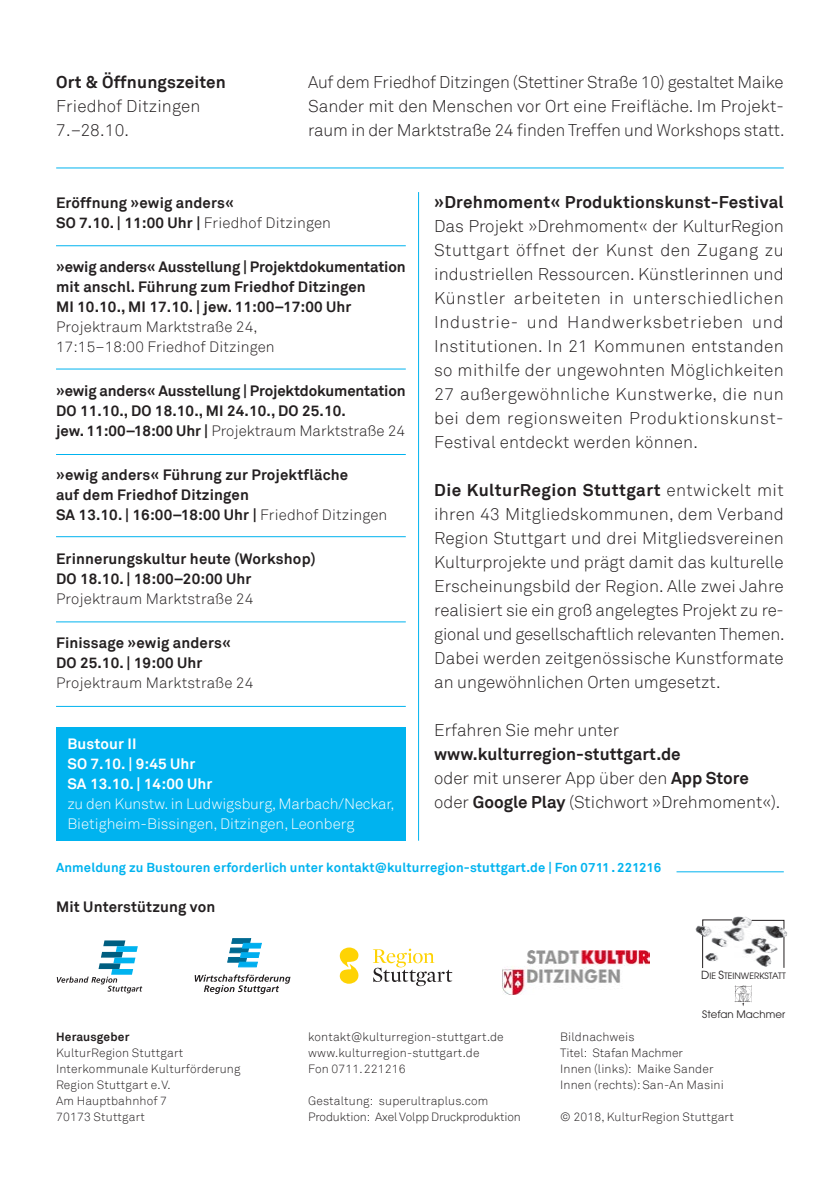
<style>
.page{position:relative;width:840px;height:1191px;background:#fff}
.page>*{position:absolute;margin:0;border:0;box-sizing:border-box;transform-origin:0 0}
.t1{font:17px/24px "Akkurat Std KRS";color:#231f20;text-align:justify}
.t2{font:700 17px "Akkurat Std KRS";letter-spacing:.01em;color:#231f20}
.t3{font:700 15px/20px "Akkurat Std KRS";letter-spacing:.01em;color:#231f20}
.t4{font:700 15px/20px "Akkurat Std KRS";letter-spacing:-.01em;color:#231f20}
.t5{font:15px/20px "Akkurat Std KRS";letter-spacing:.01em;color:#231f20}
.t6{font:15px/20px "Akkurat Std KRS";letter-spacing:-.01em;color:#fff}
.t7{font:700 15px/20px "Akkurat Std KRS";letter-spacing:.01em;color:#fff}
.t8{font:700 13px "Akkurat Std KRS";letter-spacing:.01em;color:#00b3ef}
.t9{font:12px/16px "Akkurat Std KRS";letter-spacing:.015em;color:#231f20}
.t10{font:12px/16px "Akkurat Std KRS";letter-spacing:-.01em;color:#231f20}
.t11{font:700 12px "Akkurat Std KRS";letter-spacing:.015em;color:#231f20}
.t12{font:10.2px "Avant Garde";color:#231f20}
.t13{font:8.8px "Avant Garde";color:#231f20}
.s1{font-weight:700}
.s2{font-weight:400}
.s3{font-size:11.2px}
</style>
<div class="page">
<svg style="left:57px;top:940px;width:85px;height:53px"></svg>
<svg style="left:227px;top:938px;width:34px;height:29px"></svg>
<svg style="left:194px;top:974px;width:96px;height:20px"></svg>
<svg style="left:373px;top:948px;width:79px;height:38px"></svg>
<svg style="left:339px;top:947px;width:20px;height:37px"></svg>
<img style="left:502px;top:950px;width:146px;height:44px">
<img style="left:695px;top:916px;width:92px;height:51px">
<img style="left:734px;top:985px;width:18px;height:21px">
<img style="left:738px;top:985px;width:10px;height:16px">
<svg style="left:750px;top:920px;width:34px;height:9px"></svg>
<hr style="left:783px;top:937px;width:1px;height:30px;background:#231f20">
<svg style="left:701px;top:919px;width:31px;height:7px"></svg>
<hr style="left:701px;top:935px;width:1px;height:33px;background:#231f20">
<hr style="left:56px;top:167px;width:727px;height:1px;background:#00b3ef">
<hr style="left:676px;top:871px;width:107px;height:1px;background:#00b3ef">
<hr style="left:418px;top:192px;width:1px;height:648px;background:#00b3ef">
<hr style="left:56px;top:245px;width:349px;height:1px;background:#00b3ef">
<hr style="left:56px;top:454px;width:349px;height:1px;background:#00b3ef">
<hr style="left:56px;top:536px;width:349px;height:1px;background:#00b3ef">
<hr style="left:56px;top:621px;width:349px;height:1px;background:#00b3ef">
<hr style="left:56px;top:706px;width:349px;height:1px;background:#00b3ef">
<hr style="left:56px;top:368px;width:349px;height:1px;background:#00b3ef">
<div style="left:56px;top:727px;width:349px;height:113px;background:#00b3ef"></div>
<p class="t2" style="left:56px;top:72px;width:171px">Ort &amp; Öffnungszeiten</p>
<p class="t1" style="left:56px;top:94px;width:146px">Friedhof Ditzingen<br>7.–28.10.</p>
<p class="t1" style="left:308px;top:70px;width:478px">Auf dem Friedhof Ditzingen (Stettiner Straße 10) gestaltet Maike Sander mit den Menschen vor Ort eine Freifläche. Im Projekt&shy;raum in der Marktstraße 24 finden Treffen und Workshops statt.</p>
<p class="t2" style="left:434px;top:192px;width:351px">»Drehmoment« Produktionskunst-Festival</p>
<p class="t1" style="left:434px;top:214px;width:351px">Das Projekt »Drehmoment« der KulturRegion Stuttgart öffnet der Kunst den Zugang zu industriellen Ressourcen. Künstlerinnen und Künstler arbeiteten in unterschiedlichen Industrie- und Handwerksbetrieben und Institutionen. In 21 Kommunen entstanden so mithilfe der ungewohnten Möglichkeiten 27 außergewöhnliche Kunstwerke, die nun bei dem regionsweiten Produktionskunst-Festival entdeckt werden können.</p>
<p class="t1" style="left:434px;top:478px;width:351px"><span class="s1">Die KulturRegion Stuttgart</span> entwickelt mit ihren 43 Mitgliedskommunen, dem Verband Region Stuttgart und drei Mitgliedsvereinen Kulturprojekte und prägt damit das kulturelle Erscheinungsbild der Region. Alle zwei Jahre realisiert sie ein groß angelegtes Projekt zu re&shy;gional und gesellschaftlich relevanten Themen.<br>Dabei werden zeitgenössische Kunstformate an ungewöhnlichen Orten umgesetzt.</p>
<p class="t1" style="left:434px;top:718px;width:186px">Erfahren Sie mehr unter</p>
<p class="t1" style="left:434px;top:742px;width:347px;text-align:left"><span class="s1">www.kulturregion-stuttgart.de<br></span>oder mit unserer App über den <span class="s1">App Store </span>oder <span class="s1">Google Play</span> (Stichwort »Drehmoment«).</p>
<p class="t3" style="left:56px;top:192px;width:276px">Eröffnung »ewig anders«<br>SO 7.10. | 11:00 Uhr | <span class="s2">Friedhof Ditzingen</span></p>
<p class="t3" style="left:56px;top:256px;width:351px">»ewig anders« Ausstellung | Projektdokumentation mit anschl. Führung zum Friedhof Ditzingen<br>MI 10.10., MI 17.10. | jew. 11:00–17:00 Uhr</p>
<p class="t5" style="left:56px;top:316px;width:220px">Projektraum Marktstraße 24,<br>17:15–18:00 Friedhof Ditzingen</p>
<p class="t4" style="left:56px;top:380px;width:351px">»ewig anders« Ausstellung | Projektdokumentation<br>DO 11.10., DO 18.10., MI 24.10., DO 25.10.<br>jew. 11:00–18:00 Uhr | <span class="s2">Projektraum Marktstraße 24</span></p>
<p class="t3" style="left:56px;top:464px;width:332px">»ewig anders« Führung zur Projektfläche<br>auf dem Friedhof Ditzingen<br>SA 13.10. | 16:00–18:00 Uhr | <span class="s2">Friedhof Ditzingen</span></p>
<p class="t3" style="left:56px;top:548px;width:261px">Erinnerungskultur heute (Workshop)<br>DO 18.10. | 18:00–20:00 Uhr</p>
<p class="t5" style="left:56px;top:588px;width:198px">Projektraum Marktstraße 24</p>
<p class="t3" style="left:56px;top:632px;width:176px">Finissage »ewig anders«<br>DO 25.10. | 19:00 Uhr</p>
<p class="t5" style="left:56px;top:672px;width:198px">Projektraum Marktstraße 24</p>
<p class="t7" style="left:67px;top:734px;width:146px">Bustour II<br>SO 7.10. | 9:45 Uhr<br>SA 13.10. | 14:00 Uhr</p>
<p class="t6" style="left:67px;top:794px;width:328px">zu den Kunstw. in Ludwigsburg, Marbach/Neckar,<br>Bietigheim-Bissingen, Ditzingen, Leonberg</p>
<p class="t8" style="left:56px;top:859px;width:606px">Anmeldung zu Bustouren erforderlich unter kontakt@kulturregion-stuttgart.de | Fon 0711 . 221216</p>
<p class="t3" style="left:56px;top:897px;width:161px">Mit Unterstützung von</p>
<p class="t11" style="left:56px;top:1029px;width:75px">Herausgeber</p>
<p class="t9" style="left:56px;top:1045px;width:186px">KulturRegion Stuttgart<br>Interkommunale Kulturförderung<br>Region Stuttgart e.V.<br>Am Hauptbahnhof 7<br>70173 Stuttgart</p>
<p class="t9" style="left:308px;top:1029px;width:197px">kontakt@kulturregion-stuttgart.de www.kulturregion-stuttgart.de<br>Fon 0711.221216</p>
<p class="t10" style="left:308px;top:1093px;width:214px">Gestaltung: superultraplus.com<br>Produktion: Axel Volpp Druckproduktion</p>
<p class="t13" style="left:700px;top:970px;width:86px"><span class="s3">D</span>IE <span class="s3">S</span>TEINWERKSTATT</p>
<p class="t12" style="left:702px;top:1007px;width:84px">Stefan Machmer</p>
<p class="t9" style="left:560px;top:1029px;width:165px">Bildnachweis<br>Titel: Stafan Machmer<br>Innen (links): Maike Sander<br>Innen (rechts): San-An Masini</p>
<p class="t9" style="left:560px;top:1109px;width:175px">© 2018, KulturRegion Stuttgart</p>
</div>
